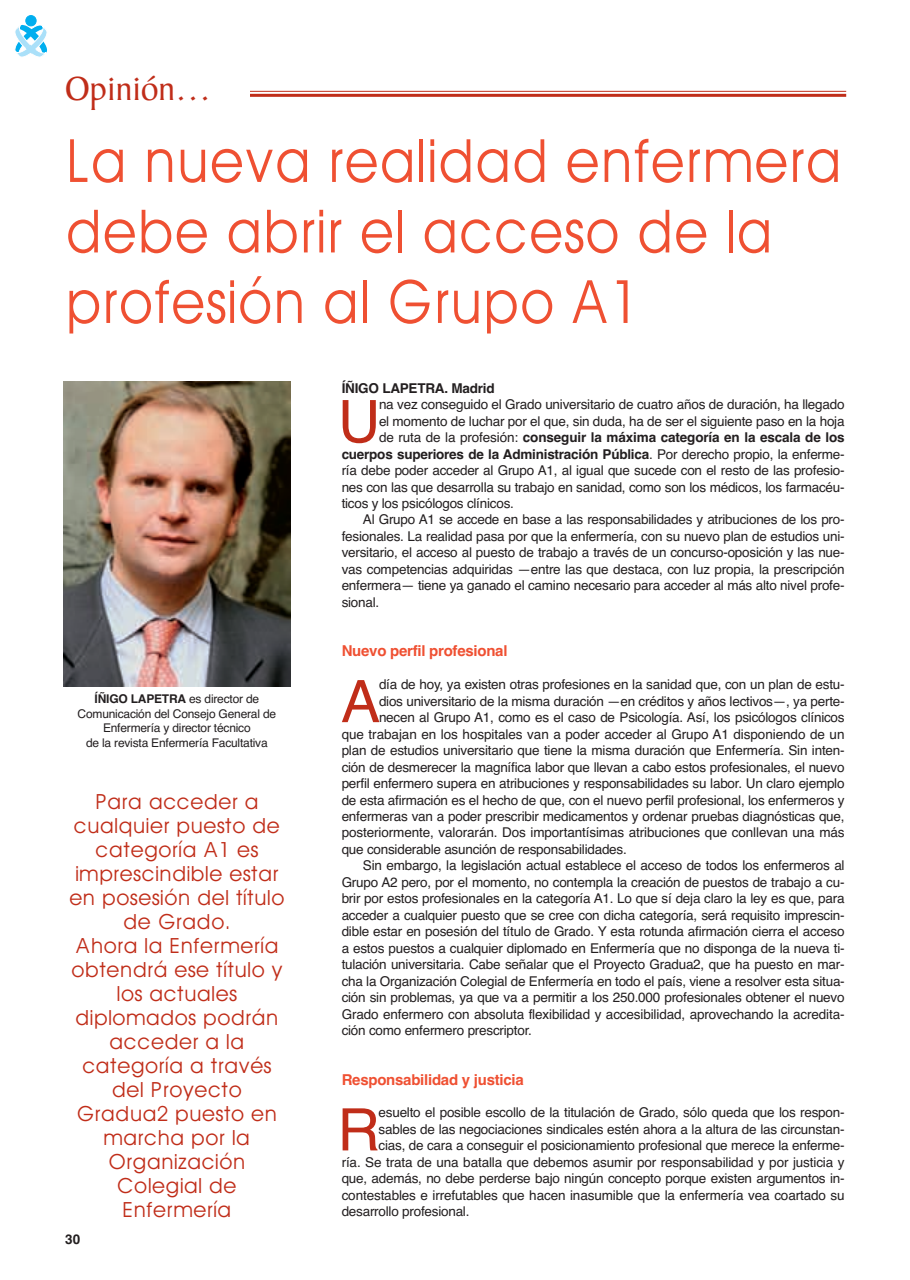
<style>
.page{position:relative;width:910px;height:1280px;background:#fff}
.page>*{position:absolute;margin:0;border:0;box-sizing:border-box;transform-origin:0 0}
.t1{font:60px/70.5px "Avant Garde";color:#ef5032;scale:.9 1}
.t2{font:58.65px "Helvetica";color:#c02d19}
.t3{font:36px "Baker Signet";color:#c02d19}
.t4{font:21px/24px "Avant Garde";color:#c02d19;text-align:center}
.t5{font:700 15px "Helvetica";letter-spacing:-.015em;color:#ef5032}
.t6{font:13.5px "Helvetica";letter-spacing:-.015em;color:#231f20}
.t7{font:700 13.5px "Helvetica";letter-spacing:-.015em;color:#231f20}
.t8{font:12px/14.4px "Helvetica";letter-spacing:-.015em;color:#231f20;text-align:center}
.s1{font-weight:700}
.s2{font-weight:400}
</style>
<div class="page">
<hr style="left:227px;top:91px;width:619px;height:1px;background:#c02d19">
<hr style="left:227px;top:94px;width:619px;height:3px;background:#c02d19">
<div style="left:64px;top:74px;width:186px;height:40px;background:#fff"></div>
<img style="left:64px;top:381px;width:226px;height:305px">
<div style="left:26px;top:15px;width:10px;height:11px;background:#00aeef;border:1px solid #00aeef;border-radius:50%"></div>
<svg style="left:14px;top:21px;width:33px;height:36px"></svg>
<h3 class="t3" style="left:65px;top:75px;width:147px">Opinión…</h3>
<h1 class="t1" style="left:65px;top:132px;width:865px">La nueva realidad enfermera debe abrir el acceso de la profesión al Grupo A1</h1>
<p class="t8" style="left:78px;top:693px;width:200px"><span class="s1">ÍÑIGO LAPETRA</span> es director de Comunicación del Consejo General de Enfermería y director técnico<br>de la revista Enfermería Facultativa</p>
<p class="t4" style="left:69px;top:791px;width:217px">Para acceder a cualquier puesto de categoría A1 es imprescindible estar en posesión del título de Grado.<br>Ahora la Enfermería obtendrá ese título y los actuales diplomados podrán acceder a la categoría a través del Proyecto<br>Gradua2 puesto en marcha por la<br>Organización<br>Colegial de<br>Enfermería</p>
<p class="t7" style="left:65px;top:1234px;width:17px">30</p>
<p class="t7" style="left:342px;top:383px;width:154px">ÍÑIGO LAPETRA. Madrid</p>
<h2 class="t2" style="left:338px;top:400px;width:44px">U</h2>
<p class="t6" style="left:379px;top:399px;width:467px">na vez conseguido el Grado universitario de cuatro años de duración, ha llegado</p>
<p class="t6" style="left:379px;top:416px;width:467px">el momento de luchar por el que, sin duda, ha de ser el siguiente paso en la hoja</p>
<p class="t7" style="left:379px;top:432px;width:467px"><span class="s2">de ruta de la profesión:</span> conseguir la máxima categoría en la escala de los</p>
<p class="t7" style="left:342px;top:449px;width:504px">cuerpos superiores de la Administración Pública<span class="s2">. Por derecho propio, la enferme-</span></p>
<p class="t6" style="left:342px;top:465px;width:504px">ría debe poder acceder al Grupo A1, al igual que sucede con el resto de las profesio-</p>
<p class="t6" style="left:342px;top:482px;width:504px">nes con las que desarrolla su trabajo en sanidad, como son los médicos, los farmacéu-</p>
<p class="t6" style="left:342px;top:498px;width:174px">ticos y los psicólogos clínicos.</p>
<p class="t6" style="left:363px;top:515px;width:483px">Al Grupo A1 se accede en base a las responsabilidades y atribuciones de los pro-</p>
<p class="t6" style="left:342px;top:531px;width:504px">fesionales. La realidad pasa por que la enfermería, con su nuevo plan de estudios uni-</p>
<p class="t6" style="left:342px;top:548px;width:504px">versitario, el acceso al puesto de trabajo a través de un concurso-oposición y las nue-</p>
<p class="t6" style="left:342px;top:564px;width:504px">vas competencias adquiridas —entre las que destaca, con luz propia, la prescripción</p>
<p class="t6" style="left:342px;top:581px;width:504px">enfermera— tiene ya ganado el camino necesario para acceder al más alto nivel profe-</p>
<p class="t6" style="left:342px;top:597px;width:39px">sional.</p>
<p class="t5" style="left:342px;top:645px;width:167px">Nuevo perfil profesional</p>
<h2 class="t2" style="left:341px;top:680px;width:41px">A</h2>
<p class="t6" style="left:379px;top:679px;width:467px">día de hoy, ya existen otras profesiones en la sanidad que, con un plan de estu-</p>
<p class="t6" style="left:379px;top:696px;width:467px">dios universitario de la misma duración —en créditos y años lectivos—, ya perte-</p>
<p class="t6" style="left:379px;top:712px;width:467px">necen al Grupo A1, como es el caso de Psicología. Así, los psicólogos clínicos</p>
<p class="t6" style="left:342px;top:729px;width:504px">que trabajan en los hospitales van a poder acceder al Grupo A1 disponiendo de un</p>
<p class="t6" style="left:342px;top:745px;width:504px">plan de estudios universitario que tiene la misma duración que Enfermería. Sin inten-</p>
<p class="t6" style="left:342px;top:762px;width:504px">ción de desmerecer la magnífica labor que llevan a cabo estos profesionales, el nuevo</p>
<p class="t6" style="left:342px;top:778px;width:504px">perfil enfermero supera en atribuciones y responsabilidades su labor. Un claro ejemplo</p>
<p class="t6" style="left:342px;top:795px;width:504px">de esta afirmación es el hecho de que, con el nuevo perfil profesional, los enfermeros y</p>
<p class="t6" style="left:342px;top:811px;width:504px">enfermeras van a poder prescribir medicamentos y ordenar pruebas diagnósticas que,</p>
<p class="t6" style="left:342px;top:828px;width:504px">posteriormente, valorarán. Dos importantísimas atribuciones que conllevan una más</p>
<p class="t6" style="left:342px;top:844px;width:287px">que considerable asunción de responsabilidades.</p>
<p class="t6" style="left:363px;top:861px;width:483px">Sin embargo, la legislación actual establece el acceso de todos los enfermeros al</p>
<p class="t6" style="left:342px;top:877px;width:504px">Grupo A2 pero, por el momento, no contempla la creación de puestos de trabajo a cu-</p>
<p class="t6" style="left:342px;top:894px;width:504px">brir por estos profesionales en la categoría A1. Lo que sí deja claro la ley es que, para</p>
<p class="t6" style="left:342px;top:910px;width:504px">acceder a cualquier puesto que se cree con dicha categoría, será requisito imprescin-</p>
<p class="t6" style="left:342px;top:926px;width:504px">dible estar en posesión del título de Grado. Y esta rotunda afirmación cierra el acceso</p>
<p class="t6" style="left:342px;top:943px;width:504px">a estos puestos a cualquier diplomado en Enfermería que no disponga de la nueva ti-</p>
<p class="t6" style="left:342px;top:959px;width:504px">tulación universitaria. Cabe señalar que el Proyecto Gradua2, que ha puesto en mar-</p>
<p class="t6" style="left:342px;top:976px;width:505px">cha la Organización Colegial de Enfermería en todo el país, viene a resolver esta situa-</p>
<p class="t6" style="left:342px;top:992px;width:504px">ción sin problemas, ya que va a permitir a los 250.000 profesionales obtener el nuevo</p>
<p class="t6" style="left:342px;top:1009px;width:504px">Grado enfermero con absoluta flexibilidad y accesibilidad, aprovechando la acredita-</p>
<p class="t6" style="left:342px;top:1025px;width:192px">ción como enfermero prescriptor.</p>
<p class="t5" style="left:342px;top:1074px;width:184px">Responsabilidad y justicia</p>
<h2 class="t2" style="left:337px;top:1108px;width:44px">R</h2>
<p class="t6" style="left:379px;top:1108px;width:467px">esuelto el posible escollo de la titulación de Grado, sólo queda que los respon-</p>
<p class="t6" style="left:379px;top:1124px;width:467px">sables de las negociaciones sindicales estén ahora a la altura de las circunstan-</p>
<p class="t6" style="left:379px;top:1141px;width:467px">cias, de cara a conseguir el posicionamiento profesional que merece la enferme-</p>
<p class="t6" style="left:342px;top:1157px;width:504px">ría. Se trata de una batalla que debemos asumir por responsabilidad y por justicia y</p>
<p class="t6" style="left:342px;top:1174px;width:504px">que, además, no debe perderse bajo ningún concepto porque existen argumentos in-</p>
<p class="t6" style="left:342px;top:1190px;width:504px">contestables e irrefutables que hacen inasumible que la enfermería vea coartado su</p>
<p class="t6" style="left:342px;top:1206px;width:129px">desarrollo profesional.</p>
</div>
